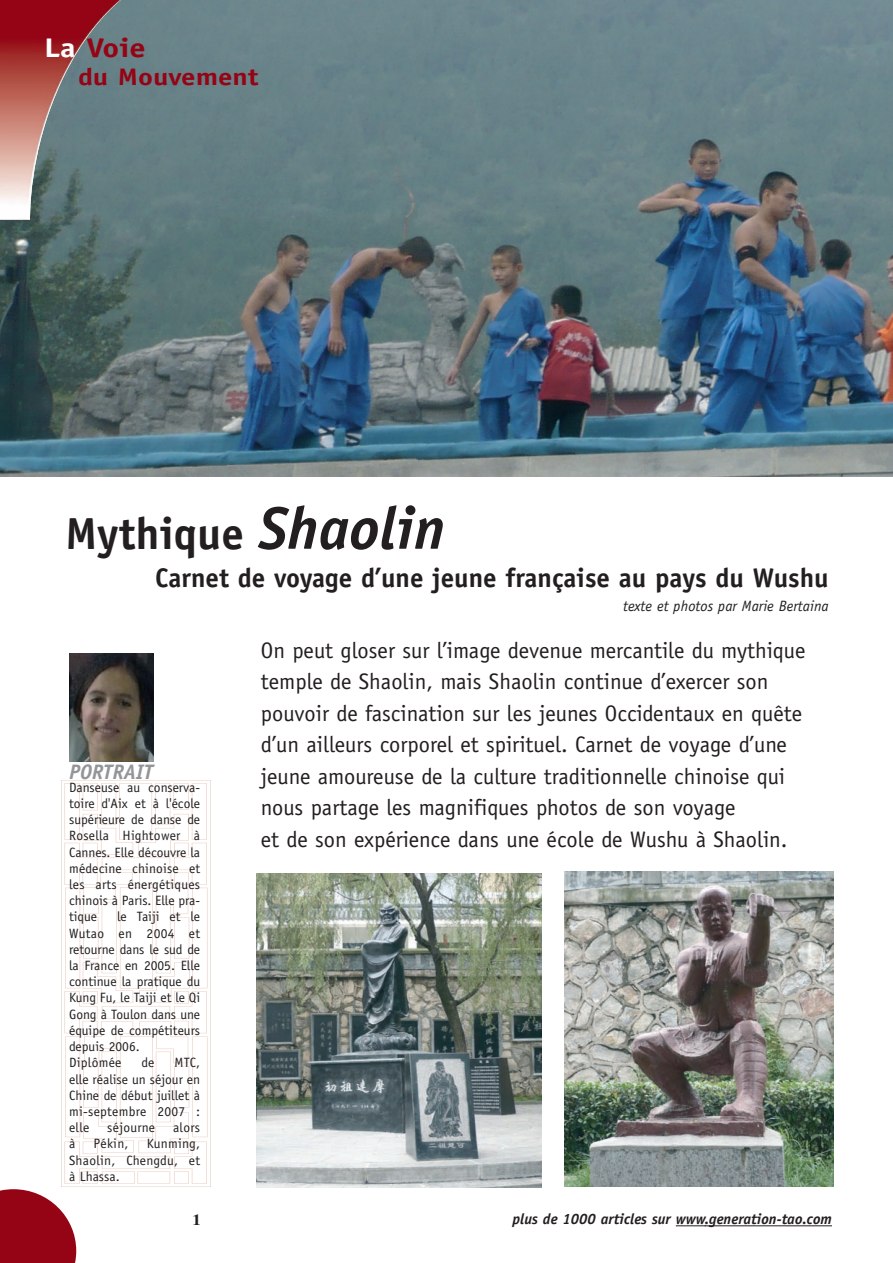
<style>
.page{position:relative;width:893px;height:1263px;background:#fff}
.page>*{position:absolute;margin:0;border:0;box-sizing:border-box;transform-origin:0 0}
.t1{font:700 45px "Officina Sans";color:#231f20}
.t2{font:700 27px "Officina Sans";color:#231f20}
.t3{font:700 27px "Officina Sans";color:#940415;scale:1.2 1}
.t4{font:700 24px "Officina Sans";color:#940415;scale:1.2 1}
.t5{font:22.5px/31.5px "Officina Sans";color:#231f20}
.t6{font:italic 700 21px "Officina Sans";color:#939598}
.t7{font:italic 700 15px "Officina Sans";color:#231f20}
.t8{font:italic 15px "Officina Sans";color:#231f20}
.t9{font:700 15px "Times Ten";color:#231f20}
.t10{font:13.5px/16.2px "Officina Sans";color:#231f20;text-align:justify}
.t11{font:13.5px "Officina Sans";letter-spacing:.02em;color:#231f20}
.s1{color:#fff}
.s2{font-style:italic;font-size:60px}
</style>
<div class="page">
<svg style="left:0;top:1189px;width:76px;height:74px;background:#a42938"></svg>
<hr style="left:676px;top:1225px;width:30px;height:1px;background:#231f20">
<hr style="left:705px;top:1225px;width:39px;height:1px;background:#231f20">
<hr style="left:743px;top:1225px;width:44px;height:1px;background:#231f20">
<hr style="left:787px;top:1225px;width:45px;height:1px;background:#231f20">
<img style="left:0;top:0;width:893px;height:476px">
<div style="left:123px;top:0;width:30px;height:220px;background:#678186"></div>
<img style="left:0;top:0;width:123px;height:220px">
<img style="left:257px;top:873px;width:285px;height:315px">
<img style="left:565px;top:871px;width:268px;height:316px">
<img style="left:62px;top:780px;width:149px;height:406px">
<img style="left:69px;top:653px;width:85px;height:108px">
<h2 class="t3" style="left:44px;top:38px;width:86px"><span class="s1">La</span> Voie</h2>
<h3 class="t4" style="left:78px;top:68px;width:152px">du Mouvement</h3>
<h1 class="t1" style="left:66px;top:516px;width:381px">Mythique <span class="s2">Shaolin</span></h1>
<h2 class="t2" style="left:155px;top:567px;width:675px">Carnet de voyage d’une jeune française au pays du Wushu</h2>
<p class="t8" style="left:623px;top:600px;width:207px">texte et photos par Marie Bertaina</p>
<h3 class="t6" style="left:69px;top:763px;width:86px">PORTRAIT</h3>
<p class="t10" style="left:69px;top:780px;width:133px">Danseuse au conserva&shy;toire d'Aix et à l'école supérieure de danse de Rosella Hightower à Cannes. Elle découvre la médecine chinoise et les arts énergétiques chinois à Paris. Elle pra&shy;tique</p>
<p class="t10" style="left:69px;top:910px;width:133px;text-align:left;text-indent:48px">le Taiji et le<br>Wutao en 2004 et retourne dans le sud de la France en 2005. Elle continue la pratique du<br>Kung Fu, le Taiji et le Qi<br>Gong à Toulon dans une équipe de compétiteurs depuis 2006.<br>Diplômée</p>
<p class="t10" style="left:142px;top:1056px;width:15px">de</p>
<p class="t10" style="left:69px;top:1056px;width:133px;text-indent:106px">MTC, elle réalise un séjour en Chine de début juillet à mi-septembre 2007 : elle</p>
<p class="t11" style="left:107px;top:1122px;width:49px">séjourne</p>
<p class="t10" style="left:173px;top:1120px;width:29px">alors</p>
<p class="t10" style="left:69px;top:1137px;width:8px">à</p>
<p class="t10" style="left:94px;top:1137px;width:37px">Pékin,</p>
<p class="t10" style="left:69px;top:1137px;width:133px;text-indent:78px">Kunming, Shaolin, Chengdu, et à Lhassa.</p>
<p class="t5" style="left:261px;top:636px;width:546px">On peut gloser sur l’image devenue mercantile du mythique temple de Shaolin, mais Shaolin continue d’exercer son pouvoir de fascination sur les jeunes Occidentaux en quête d’un ailleurs corporel et spirituel. Carnet de voyage d’une jeune amoureuse de la culture traditionnelle chinoise qui nous partage les magnifiques photos de son voyage<br>et de son expérience dans une école de Wushu à Shaolin.</p>
<p class="t9" style="left:193px;top:1214px;width:9px">1</p>
<p class="t7" style="left:512px;top:1213px;width:321px">plus de 1000 articles sur www.generation-tao.com</p>
</div>
